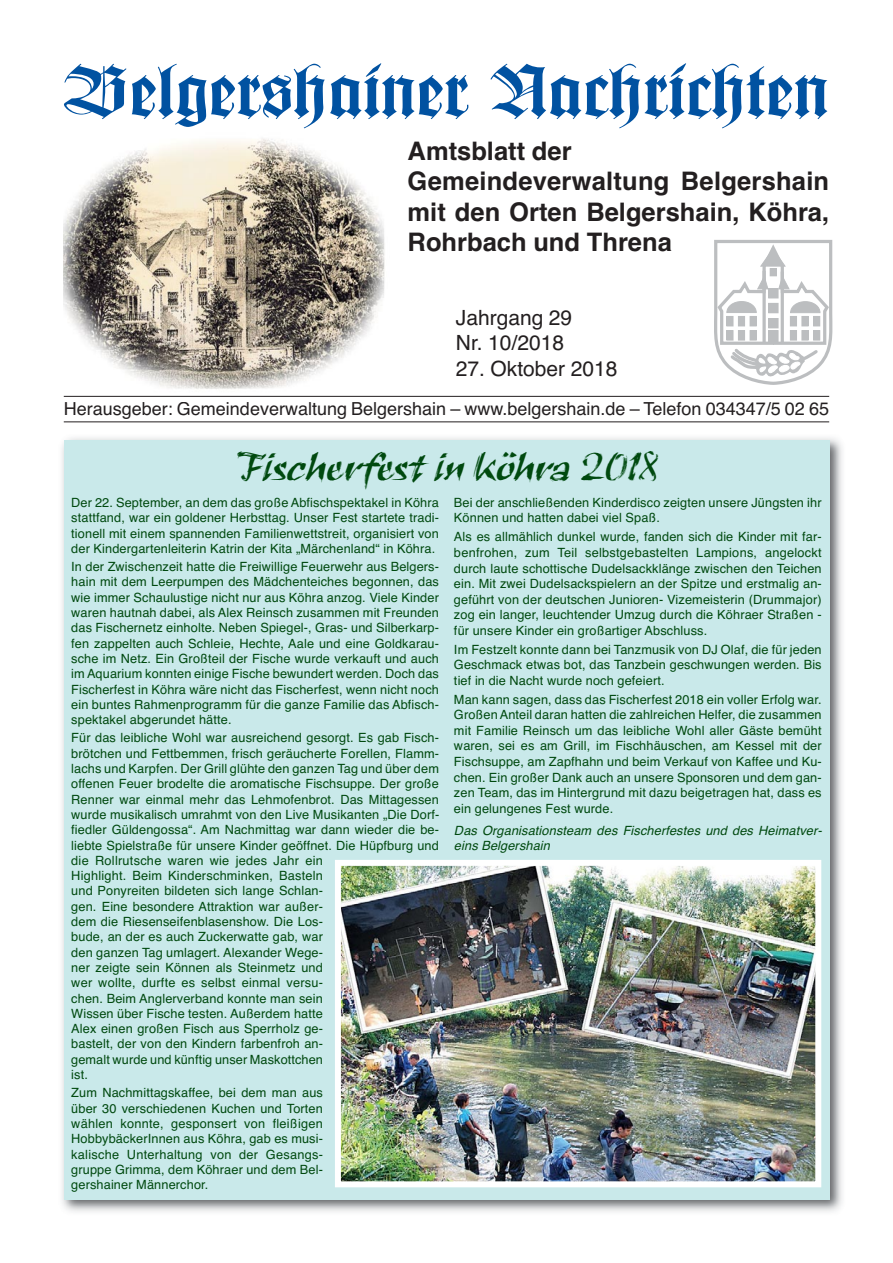
<style>
.page{position:relative;width:893px;height:1263px;background:#fff}
.page>*{position:absolute;margin:0;border:0;box-sizing:border-box;transform-origin:0 0}
.t1{font:72px "Wilhelm Klingspor Gotisch";color:#0152a1;scale:1.32 1}
.t2{font:42px "Ruach Plain";color:#00490f}
.t3{font:700 25.5px/30.6px "Helvetica";color:#231f20}
.t4{font:21px/25.2px "Helvetica";color:#231f20}
.t5{font:18px "Helvetica";color:#231f20}
.t6{font:12.75px/15.3px "Helvetica";letter-spacing:.01em;color:#00490f;text-align:justify}
.t7{font:italic 12.75px/15.6px "Helvetica";letter-spacing:.01em;color:#00490f}
</style>
<div class="page">
<img style="left:62px;top:437px;width:780px;height:775px">
<div style="left:64px;top:440px;width:765px;height:759px;background:#c9e9ea"></div>
<svg style="left:714px;top:240px;width:118px;height:145px"></svg>
<hr style="left:64px;top:421px;width:765px;height:1px;background:#231f20">
<img style="left:64px;top:138px;width:333px;height:258px">
<hr style="left:64px;top:396px;width:765px;height:1px;background:#231f20">
<img style="left:342px;top:867px;width:472px;height:313px">
<div style="left:335px;top:860px;width:486px;height:327px;border:6px solid #fff"></div>
<h1 class="t1" style="left:64px;top:64px;width:581px">Belgershainer Nachrichten</h1>
<h3 class="t3" style="left:408px;top:138px;width:423px">Amtsblatt der<br>Gemeindeverwaltung Belgershain mit den Orten Belgershain, Köhra,<br>Rohrbach und Threna</h3>
<h3 class="t4" style="left:456px;top:307px;width:118px">Jahrgang 29<br>Nr. 10/2018</h3>
<h3 class="t4" style="left:456px;top:358px;width:163px">27. Oktober 2018</h3>
<h3 class="t5" style="left:64px;top:402px;width:767px">Herausgeber: Gemeindeverwaltung Belgershain – www.belgershain.de – Telefon 034347/5 02 65</h3>
<h2 class="t2" style="left:236px;top:449px;width:423px">Fischerfest in Köhra 2018</h2>
<p class="t6" style="left:71px;top:496px;width:369px">Der 22. September, an dem das große Abfischspektakel in Köhra stattfand, war ein goldener Herbsttag. Unser Fest startete tradi&shy;tionell mit einem spannenden Familienwettstreit, organisiert von der Kindergartenleiterin Katrin der Kita „Märchenland“ in Köhra.</p>
<p class="t6" style="left:71px;top:560px;width:369px">In der Zwischenzeit hatte die Freiwillige Feuerwehr aus Belgers&shy;hain mit dem Leerpumpen des Mädchenteiches begonnen, das wie immer Schaulustige nicht nur aus Köhra anzog. Viele Kinder waren hautnah dabei, als Alex Reinsch zusammen mit Freunden das Fischernetz einholte. Neben Spiegel-, Gras- und Silberkarp&shy;fen zappelten auch Schleie, Hechte, Aale und eine Goldkarau&shy;sche im Netz. Ein Großteil der Fische wurde verkauft und auch im Aquarium konnten einige Fische bewundert werden. Doch das Fischerfest in Köhra wäre nicht das Fischerfest, wenn nicht noch ein buntes Rahmenprogramm für die ganze Familie das Abfisch&shy;spektakel abgerundet hätte.</p>
<p class="t6" style="left:71px;top:732px;width:369px;text-align:left">Für das leibliche Wohl war ausreichend gesorgt. Es gab Fisch&shy;brötchen und Fettbemmen, frisch geräucherte Forellen, Flamm&shy;lachs und Karpfen. Der Grill glühte den ganzen Tag und über dem offenen Feuer brodelte die aromatische Fischsuppe. Der große Renner war einmal mehr das Lehmofenbrot. Das Mittagessen wurde musikalisch umrahmt von den Live Musikanten „Die Dorf&shy;fiedler Güldengossa“. Am Nachmittag war dann wieder die be&shy;liebte Spielstraße für unsere Kinder geöffnet. Die Hüpfburg und die Rollrutsche waren wie jedes Jahr ein<br>Highlight. Beim Kinderschminken, Basteln<br>und Ponyreiten bildeten sich lange Schlan-<br>gen. Eine besondere Attraktion war außer-<br>dem die Riesenseifenblasenshow. Die Los-<br>bude, an der es auch Zuckerwatte gab, war<br>den ganzen Tag umlagert. Alexander Wege-<br>ner zeigte sein Können als Steinmetz und<br>wer wollte, durfte es selbst einmal versu-<br>chen. Beim Anglerverband konnte man sein<br>Wissen über Fische testen. Außerdem hatte<br>Alex einen großen Fisch aus Sperrholz ge-<br>bastelt, der von den Kindern farbenfroh an-<br>gemalt wurde und künftig unser Maskottchen<br>ist.</p>
<p class="t6" style="left:71px;top:1086px;width:253px">Zum Nachmittagskaffee, bei dem man aus über 30 verschiedenen Kuchen und Torten wählen konnte, gesponsert von fleißigen HobbybäckerInnen aus Köhra, gab es musi&shy;kalische Unterhaltung von der Gesangs&shy;gruppe Grimma, dem Köhraer und dem Bel&shy;gershainer Männerchor.</p>
<p class="t6" style="left:454px;top:496px;width:369px">Bei der anschließenden Kinderdisco zeigten unsere Jüngsten ihr<br>Können und hatten dabei viel Spaß.</p>
<p class="t6" style="left:454px;top:530px;width:369px">Als es allmählich dunkel wurde, fanden sich die Kinder mit far&shy;benfrohen, zum Teil selbstgebastelten Lampions, angelockt durch laute schottische Dudelsackklänge zwischen den Teichen ein. Mit zwei Dudelsackspielern an der Spitze und erstmalig an&shy;geführt von der deutschen Junioren- Vizemeisterin (Drummajor) zog ein langer, leuchtender Umzug durch die Köhraer Straßen - für unsere Kinder ein großartiger Abschluss.</p>
<p class="t6" style="left:454px;top:643px;width:369px">Im Festzelt konnte dann bei Tanzmusik von DJ Olaf, die für jeden Geschmack etwas bot, das Tanzbein geschwungen werden. Bis tief in die Nacht wurde noch gefeiert.</p>
<p class="t6" style="left:454px;top:693px;width:369px">Man kann sagen, dass das Fischerfest 2018 ein voller Erfolg war.<br>Großen Anteil daran hatten die zahlreichen Helfer, die zusammen mit Familie Reinsch um das leibliche Wohl aller Gäste bemüht waren, sei es am Grill, im Fischhäuschen, am Kessel mit der Fischsuppe, am Zapfhahn und beim Verkauf von Kaffee und Ku&shy;chen. Ein großer Dank auch an unsere Sponsoren und dem gan&shy;zen Team, das im Hintergrund mit dazu beigetragen hat, dass es ein gelungenes Fest wurde.</p>
<p class="t7" style="left:454px;top:824px;width:370px">Das Organisationsteam des Fischerfestes und des Heimatver&shy;eins Belgershain</p>
</div>
